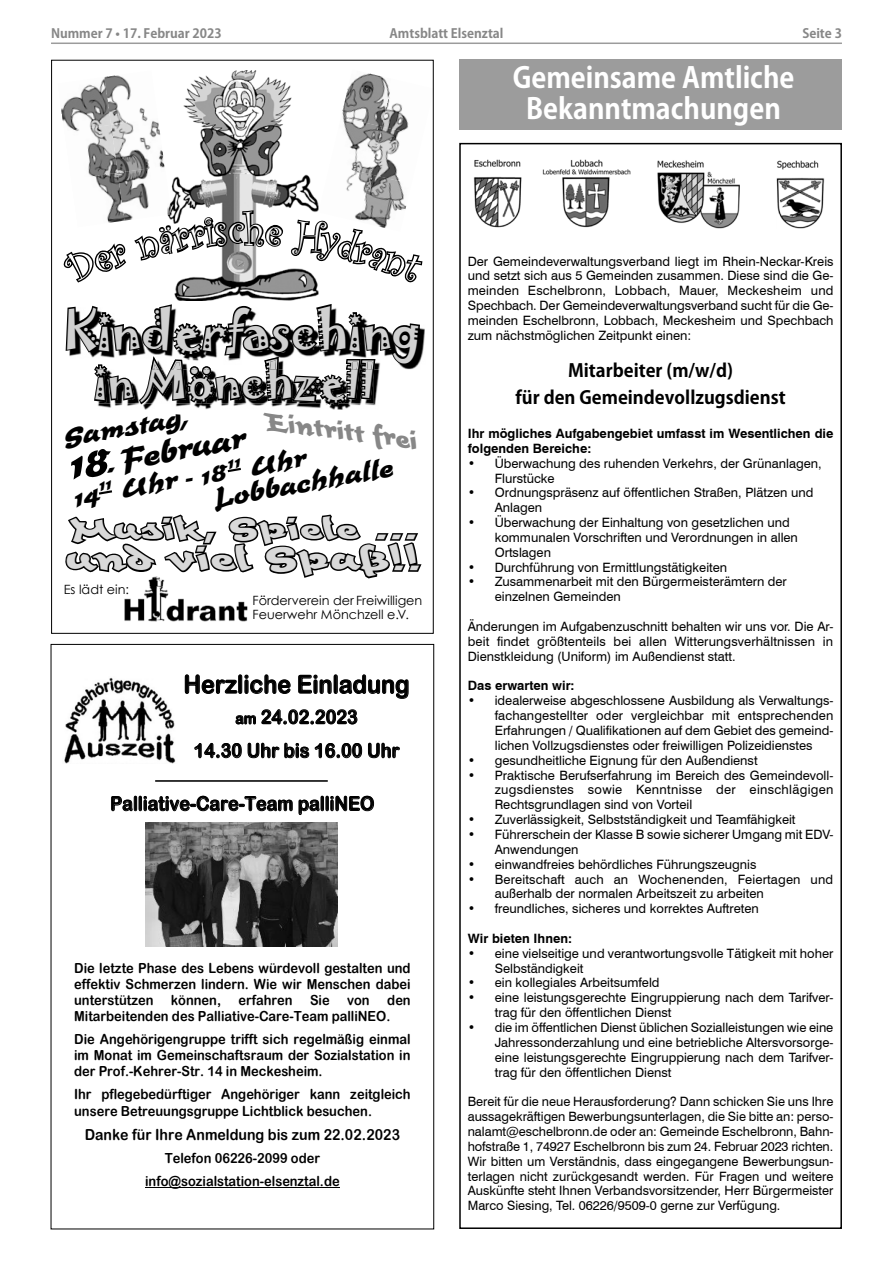
<style>
.page{position:relative;width:893px;height:1263px;background:#fff}
.page>*{position:absolute;margin:0;border:0;box-sizing:border-box;transform-origin:0 0}
.t1{font:48.9px "Jokerman";letter-spacing:-.01em;color:#d0d0d0}
.t2{font:45.15px "Jokerman";letter-spacing:-.01em;color:#d0d0d0}
.t3{font:italic 700 34.5px "Time Becker";color:#d9d9d9;scale:1.33 1}
.t4{font:italic 700 32.25px "Time Becker";color:#000}
.t5{font:italic 700 31.05px "Time Becker";color:#d9d9d9;scale:1.33 1}
.Überschrift_1_Kozuka{font:700 28.5px "Koz Go Pro";color:#fff;scale:.95 1}
.t6{font:italic 700 27.75px/25.7px "Time Becker";color:#000}
.t7{font:italic 700 27.6px "Time Becker";color:#878787}
.t8{font:25.05px "Arial Rounded MT Bold";color:#000;scale:.93 1}
.t9{font:19.35px/33.8px "Arial Rounded MT Bold";color:#000;text-align:center;scale:.93 1}
.Überschrift2_Kozuka{font:700 18px "Koz Go Pro";color:#000}
.t10{font:15.3px "Arial Rounded MT Bold";color:#000;scale:.93 1}
.t11{font:13.95px/16px "Arial Rounded MT Bold";color:#000;text-align:justify;scale:.93 1}
.Fließtext_8_5{font:12.9px/14.9px "Swiss 721 BT";color:#000}
.Fließtext_8_5-2{font:700 12.9px/14.9px "Swiss 721 BT";color:#000}
.t12{font:12.75px/14.2px "Century Gothic";color:#000}
.t13{font:700 12.75px "Koz Go Pro";color:#878787}
.s1{font-size:43.8px}
.s2{font-size:34.5px}
.s3{font-size:15.3px}
</style>
<div class="page">
<hr style="left:51px;top:43px;width:791px;height:1px;background:#9c9c9c">
<div style="left:459px;top:60px;width:383px;height:70px;background:#9c9c9c"></div>
<hr style="left:145px;top:1187px;width:195px;height:1px;background:#000">
<img style="left:64px;top:677px;width:112px;height:86px">
<hr style="left:155px;top:780px;width:173px;height:2px;background:#000">
<img style="left:146px;top:822px;width:192px;height:124px">
<img style="left:174px;top:295px;width:144px;height:6px">
<img style="left:98px;top:405px;width:277px;height:5px">
<svg style="left:65px;top:304px;width:356px;height:101px"></svg>
<svg style="left:65px;top:514px;width:357px;height:108px"></svg>
<svg style="left:98px;top:490px;width:14px;height:5px"></svg>
<svg style="left:227px;top:467px;width:14px;height:6px"></svg>
<img style="left:473px;top:159px;width:352px;height:70px">
<div style="left:459px;top:143px;width:383px;height:1086px;border:2px solid #000"></div>
<svg style="left:61px;top:60px;width:363px;height:235px"></svg>
<p class="t13" style="left:51px;top:25px;width:172px">Nummer 7 • 17. Februar 2023</p>
<p class="t13" style="left:389px;top:25px;width:116px">Amtsblatt Elsenztal</p>
<p class="t13" style="left:802px;top:25px;width:41px">Seite 3</p>
<p class="Überschrift_1_Kozuka" style="left:513px;top:59px;width:298px">Gemeinsame Amtliche</p>
<p class="Überschrift_1_Kozuka" style="left:526px;top:90px;width:269px">Bekanntmachungen</p>
<p class="t1" style="left:64px;top:294px;width:359px">Kinderfasching</p>
<p class="t2" style="left:94px;top:348px;width:282px">in Mönchzell</p>
<p class="t7" style="left:270px;top:407px;width:154px;rotate:7deg">Eintritt frei</p>
<p class="t6" style="left:60px;top:426px;width:129px;rotate:-10deg">Samstag,</p>
<p class="t4" style="left:64px;top:452px;width:180px;rotate:-10deg"><span class="s1">18</span>. Februar</p>
<p class="t6" style="left:206px;top:462px;width:183px;text-indent:-138px;rotate:-10deg">14<sup>11</sup> Uhr - 18 <sup>11</sup> Uhr<br>Lobbachhalle</p>
<p class="t5" style="left:72px;top:512px;width:270px">Musik, Spiele <span class="s2">...</span></p>
<p class="t3" style="left:68px;top:540px;width:276px">und viel Spaß!!</p>
<p class="t12" style="left:64px;top:582px;width:67px">Es lädt ein:</p>
<p class="t12" style="left:253px;top:593px;width:171px">Förderverein der Freiwilligen<br>Feuerwehr Mönchzell e.V.</p>
<p class="t8" style="left:184px;top:669px;width:245px">Herzliche Einladung</p>
<p class="t9" style="left:194px;top:700px;width:223px"><span class="s3">am</span> 24.02.2023<br>14.30 Uhr bis 16.00 Uhr</p>
<p class="t9" style="left:110px;top:786px;width:285px">Palliative-Care-Team palliNEO</p>
<p class="t11" style="left:74px;top:960px;width:363px">Die letzte Phase des Lebens würdevoll gestalten und effektiv Schmerzen lindern. Wie wir Menschen dabei unterstützen</p>
<p class="t11" style="left:74px;top:992px;width:363px;text-indent:313px">den<br>Mitarbeitenden des Palliative-Care-Team palliNEO.</p>
<p class="t11" style="left:74px;top:1031px;width:363px">Die Angehörigengruppe trifft sich regelmäßig einmal im Monat im Gemeinschaftsraum der Sozialstation in der Prof.-Kehrer-Str. 14 in Meckesheim.</p>
<p class="t11" style="left:74px;top:1086px;width:363px">Ihr pflegebedürftiger Angehöriger kann zeitgleich unsere Betreuungsgruppe Lichtblick besuchen.</p>
<p class="t10" style="left:85px;top:1125px;width:341px">Danke für Ihre Anmeldung bis zum 22.02.2023</p>
<p class="t11" style="left:145px;top:1146px;width:211px;line-height:23px;text-align:center">Telefon 06226-2099 oder info@sozialstation-elsenztal.de</p>
<p class="t11" style="left:171px;top:992px;width:55px">können,</p>
<p class="t11" style="left:239px;top:992px;width:60px">erfahren</p>
<p class="t11" style="left:310px;top:992px;width:23px">Sie</p>
<p class="t11" style="left:347px;top:992px;width:26px">von</p>
<p class="Fließtext_8_5" style="left:468px;top:253px;width:367px;text-align:justify">Der Gemeindeverwaltungsverband liegt im Rhein-Neckar-Kreis und setzt sich aus 5 Gemeinden zusammen. Diese sind die Ge&shy;meinden Eschelbronn, Lobbach, Mauer, Meckesheim und Spechbach. Der Gemeindeverwaltungsverband sucht für die Ge&shy;meinden Eschelbronn, Lobbach, Meckesheim und Spechbach zum nächstmöglichen Zeitpunkt einen:</p>
<p class="Überschrift2_Kozuka" style="left:568px;top:359px;width:166px">Mitarbeiter (m/w/d)</p>
<p class="Überschrift2_Kozuka" style="left:516px;top:386px;width:271px">für den Gemeindevollzugsdienst</p>
<p class="Fließtext_8_5-2" style="left:468px;top:425px;width:367px">Ihr mögliches Aufgabengebiet umfasst im Wesentlichen die folgenden Bereiche:</p>
<p class="Fließtext_8_5" style="left:495px;top:455px;width:328px;text-indent:-27px">• Überwachung des ruhenden Verkehrs, der Grünanlagen,<br>Flurstücke</p>
<p class="Fließtext_8_5" style="left:495px;top:485px;width:320px;text-indent:-27px">• Ordnungspräsenz auf öffentlichen Straßen, Plätzen und<br>Anlagen</p>
<p class="Fließtext_8_5" style="left:495px;top:515px;width:305px;text-indent:-27px">• Überwachung der Einhaltung von gesetzlichen und kommunalen Vorschriften und Verordnungen in allen<br>Ortslagen</p>
<p class="Fließtext_8_5" style="left:468px;top:559px;width:261px">• Durchführung von Ermittlungstätigkeiten</p>
<p class="Fließtext_8_5" style="left:495px;top:574px;width:294px;text-indent:-27px">• Zusammenarbeit mit den Bürgermeisterämtern der einzelnen Gemeinden</p>
<p class="Fließtext_8_5" style="left:468px;top:618px;width:367px;text-align:justify">Änderungen im Aufgabenzuschnitt behalten wir uns vor. Die Ar&shy;beit findet größtenteils bei allen Witterungsverhältnissen in Dienstkleidung (Uniform) im Außendienst statt.</p>
<p class="Fließtext_8_5-2" style="left:468px;top:678px;width:108px">Das erwarten wir:</p>
<p class="Fließtext_8_5" style="left:495px;top:693px;width:340px;text-align:justify;text-indent:-27px">• idealerweise abgeschlossene Ausbildung als Verwaltungs&shy;fachangestellter oder vergleichbar mit entsprechenden Erfahrungen / Qualifikationen auf dem Gebiet des gemeind&shy;lichen Vollzugsdienstes oder freiwilligen Polizeidienstes</p>
<p class="Fließtext_8_5" style="left:468px;top:752px;width:291px">• gesundheitliche Eignung für den Außendienst</p>
<p class="Fließtext_8_5" style="left:495px;top:767px;width:340px;text-align:justify;text-indent:-27px">• Praktische Berufserfahrung im Bereich des Gemeindevoll&shy;zugsdienstes sowie Kenntnisse der einschlägigen Rechtsgrundlagen sind von Vorteil</p>
<p class="Fließtext_8_5" style="left:468px;top:812px;width:329px">• Zuverlässigkeit, Selbstständigkeit und Teamfähigkeit</p>
<p class="Fließtext_8_5" style="left:495px;top:826px;width:340px;text-indent:-27px">• Führerschein der Klasse B sowie sicherer Umgang mit EDV-<br>Anwendungen</p>
<p class="Fließtext_8_5" style="left:468px;top:856px;width:290px">• einwandfreies behördliches Führungszeugnis</p>
<p class="Fließtext_8_5" style="left:495px;top:871px;width:340px;text-indent:-27px">• Bereitschaft auch an Wochenenden, Feiertagen und außerhalb der normalen Arbeitszeit zu arbeiten</p>
<p class="Fließtext_8_5" style="left:468px;top:901px;width:293px">• freundliches, sicheres und korrektes Auftreten</p>
<p class="Fließtext_8_5-2" style="left:468px;top:930px;width:106px">Wir bieten Ihnen:</p>
<p class="Fließtext_8_5" style="left:495px;top:945px;width:340px;text-indent:-27px">• eine vielseitige und verantwortungsvolle Tätigkeit mit hoher<br>Selbständigkeit</p>
<p class="Fließtext_8_5" style="left:468px;top:975px;width:193px">• ein kollegiales Arbeitsumfeld</p>
<p class="Fließtext_8_5" style="left:495px;top:990px;width:340px;text-indent:-27px">• eine leistungsgerechte Eingruppierung nach dem Tarifver&shy;trag für den öffentlichen Dienst</p>
<p class="Fließtext_8_5" style="left:495px;top:1019px;width:340px;text-align:justify;text-indent:-27px">• die im öffentlichen Dienst üblichen Sozialleistungen wie eine Jahressonderzahlung und eine betriebliche Altersvorsorge&shy;eine leistungsgerechte Eingruppierung nach dem Tarifver&shy;trag für den öffentlichen Dienst</p>
<p class="Fließtext_8_5" style="left:468px;top:1094px;width:367px;text-align:justify">Bereit für die neue Herausforderung? Dann schicken Sie uns Ihre aussagekräftigen Bewerbungsunterlagen, die Sie bitte an: perso&shy;nalamt@eschelbronn.de oder an: Gemeinde Eschelbronn, Bahn&shy;hofstraße 1, 74927 Eschelbronn bis zum 24. Februar 2023 richten.<br>Wir bitten um Verständnis, dass eingegangene Bewerbungsun&shy;terlagen nicht zurückgesandt werden. Für Fragen und weitere Auskünfte steht Ihnen Verbandsvorsitzender, Herr Bürgermeister Marco Siesing, Tel. 06226/9509-0 gerne zur Verfügung.</p>
</div>
